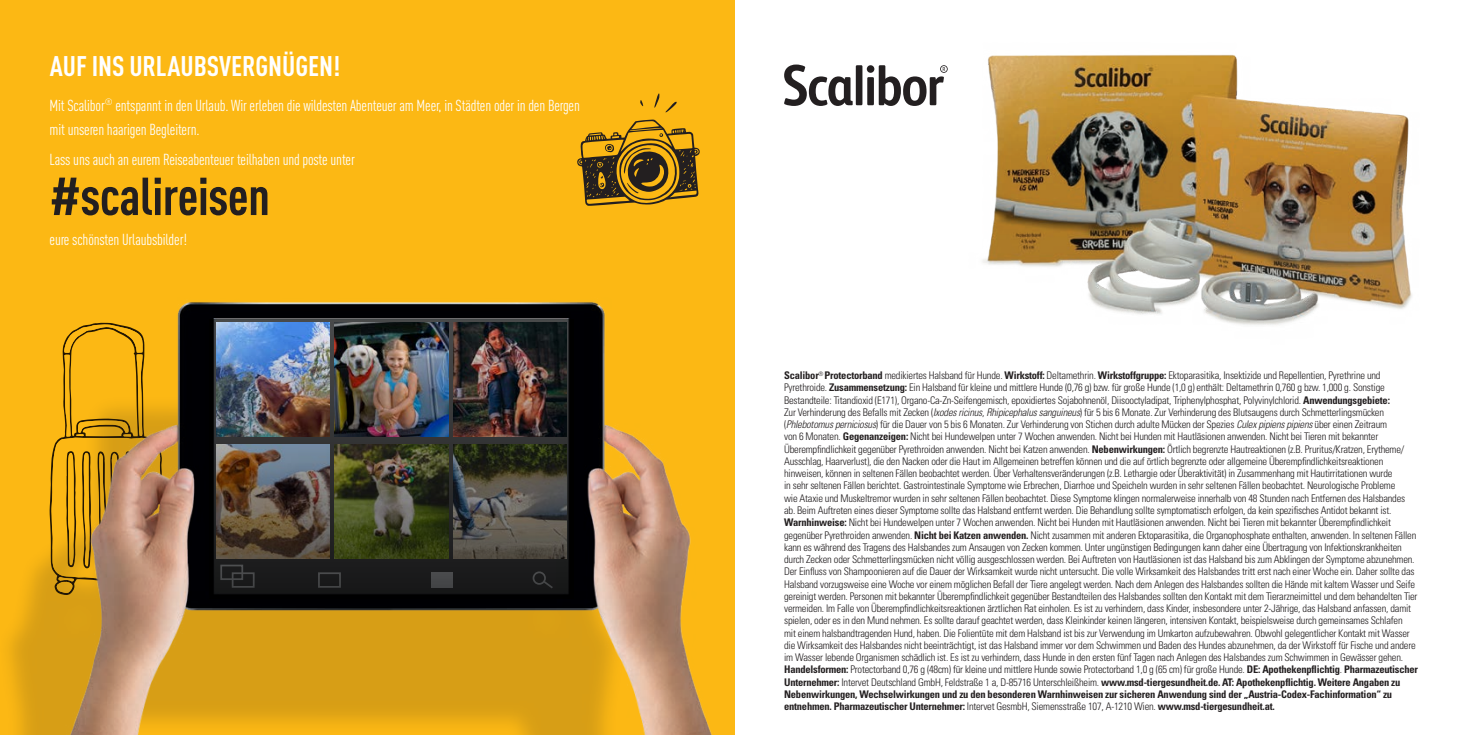
<style>
.page{position:relative;width:1469px;height:735px;background:#fff}
.page>*{position:absolute;margin:0;border:0;box-sizing:border-box;transform-origin:0 0}
.t1{font:700 condensed 52.5px "DINOT";letter-spacing:-.01em;color:#231f20}
.t2{font:700 condensed 28px "DINOT";color:#fff}
.t3{font:condensed 15.75px/24.5px "DINOT";letter-spacing:-.01em;color:#fff}
.t4{font:300 condensed 10.5px/12.2px "Univers LT Std";letter-spacing:-.02em;color:#231f20}
.s1{font-weight:700}
.s2{font-style:italic}
</style>
<div class="page">
<div style="left:0;top:0;width:734px;height:734px;background:#fcb814"></div>
<svg style="left:784px;top:64px;width:68px;height:42px"></svg>
<div style="left:855px;top:65px;width:7px;height:40px;background:#231f20"></div>
<div style="left:867px;top:77px;width:7px;height:28px;background:#231f20"></div>
<div style="left:866px;top:65px;width:8px;height:8px;background:#231f20;border-radius:50%"></div>
<svg style="left:878px;top:65px;width:49px;height:41px"></svg>
<img style="left:929px;top:54px;width:483px;height:271px">
<svg style="left:577px;top:119px;width:123px;height:87px"></svg>
<svg style="left:640px;top:93px;width:37px;height:19px"></svg>
<div style="left:0;top:394px;width:658px;height:340px;background:#231f20;opacity:.17"></div>
<img style="left:38px;top:213px;width:697px;height:521px">
<img style="left:209px;top:319px;width:365px;height:279px">
<h2 class="t2" style="left:50px;top:45px;width:292px">AUF INS URLAUBSVERGNÜGEN!</h2>
<h3 class="t3" style="left:50px;top:92px;width:532px">Mit Scalibor<sup>®</sup> entspannt in den Urlaub. Wir erleben die wildesten Abenteuer am Meer, in Städten oder in den Bergen mit unseren haarigen Begleitern.</h3>
<h3 class="t3" style="left:50px;top:146px;width:307px">Lass uns auch an eurem Reiseabenteuer teilhaben und poste unter</h3>
<h1 class="t1" style="left:50px;top:158px;width:222px">#scalireisen</h1>
<h3 class="t3" style="left:50px;top:226px;width:139px">eure schönsten Urlaubsbilder!</h3>
<p class="t4" style="left:784px;top:369px;width:635px"><span class="s1">Scalibor</span><sup>®</sup> <span class="s1">Protectorband</span> medikiertes Halsband für Hunde. <span class="s1">Wirkstoff:</span> Deltamethrin. <span class="s1">Wirkstoffgruppe:</span> Ektoparasitika, Insektizide und Repellentien, Pyrethrine und Pyrethroide. <span class="s1">Zusammensetzung:</span> Ein Halsband für kleine und mittlere Hunde (0,76 g) bzw. für große Hunde (1,0 g) enthält: Deltamethrin 0,760 g bzw. 1,000 g. Sonstige Bestandteile: Titandioxid (E171), Organo-Ca-Zn-Seifengemisch, epoxidiertes Sojabohnenöl, Diisooctyladipat, Triphenylphosphat, Polyvinylchlorid. <span class="s1">Anwendungsgebiete:<br></span>Zur Verhinderung des Befalls mit Zecken (<span class="s2">Ixodes ricinus</span>, <span class="s2">Rhipicephalus sanguineus</span>) für 5 bis 6 Monate. Zur Verhinderung des Blutsaugens durch Schmetterlingsmücken (<span class="s2">Phlebotomus perniciosus</span>) für die Dauer von 5 bis 6 Monaten. Zur Verhinderung von Stichen durch adulte Mücken der Spezies <span class="s2">Culex pipiens pipiens</span> über einen Zeitraum<br>von 6 Monaten. <span class="s1">Gegenanzeigen:</span> Nicht bei Hundewelpen unter 7 Wochen anwenden. Nicht bei Hunden mit Hautläsionen anwenden. Nicht bei Tieren mit bekannter Überempfindlichkeit gegenüber Pyrethroiden anwenden. Nicht bei Katzen anwenden. <span class="s1">Nebenwirkungen:</span> Örtlich begrenzte Hautreaktionen (z.B. Pruritus/Kratzen, Erytheme/ Ausschlag, Haarverlust), die den Nacken oder die Haut im Allgemeinen betreffen können und die auf örtlich begrenzte oder allgemeine Überempfindlichkeitsreaktionen hinweisen, können in seltenen Fällen beobachtet werden. Über Verhaltensveränderungen (z.B. Lethargie oder Überaktivität) in Zusammenhang mit Hautirritationen wurde<br>in sehr seltenen Fällen berichtet. Gastrointestinale Symptome wie Erbrechen, Diarrhoe und Speicheln wurden in sehr seltenen Fällen beobachtet. Neurologische Probleme<br>wie Ataxie und Muskeltremor wurden in sehr seltenen Fällen beobachtet. Diese Symptome klingen normalerweise innerhalb von 48 Stunden nach Entfernen des Halsbandes ab. Beim Auftreten eines dieser Symptome sollte das Halsband entfernt werden. Die Behandlung sollte symptomatisch erfolgen, da kein spezifisches Antidot bekannt ist.<br><span class="s1">Warnhinweise:</span> Nicht bei Hundewelpen unter 7 Wochen anwenden. Nicht bei Hunden mit Hautläsionen anwenden. Nicht bei Tieren mit bekannter Überempfindlichkeit gegenüber Pyrethroiden anwenden. <span class="s1">Nicht bei Katzen anwenden.</span> Nicht zusammen mit anderen Ektoparasitika, die Organophosphate enthalten, anwenden. In seltenen Fällen kann es während des Tragens des Halsbandes zum Ansaugen von Zecken kommen. Unter ungünstigen Bedingungen kann daher eine Übertragung von Infektionskrankheiten durch Zecken oder Schmetterlingsmücken nicht völlig ausgeschlossen werden. Bei Auftreten von Hautläsionen ist das Halsband bis zum Abklingen der Symptome abzunehmen.<br>Der Einfluss von Shampoonieren auf die Dauer der Wirksamkeit wurde nicht untersucht. Die volle Wirksamkeit des Halsbandes tritt erst nach einer Woche ein. Daher sollte das Halsband vorzugsweise eine Woche vor einem möglichen Befall der Tiere angelegt werden. Nach dem Anlegen des Halsbandes sollten die Hände mit kaltem Wasser und Seife gereinigt werden. Personen mit bekannter Überempfindlichkeit gegenüber Bestandteilen des Halsbandes sollten den Kontakt mit dem Tierarzneimittel und dem behandelten Tier vermeiden. Im Falle von Überempfindlichkeitsreaktionen ärztlichen Rat einholen. Es ist zu verhindern, dass Kinder, insbesondere unter 2-Jährige, das Halsband anfassen, damit spielen, oder es in den Mund nehmen. Es sollte darauf geachtet werden, dass Kleinkinder keinen längeren, intensiven Kontakt, beispielsweise durch gemeinsames Schlafen<br>mit einem halsbandtragenden Hund, haben. Die Folientüte mit dem Halsband ist bis zur Verwendung im Umkarton aufzubewahren. Obwohl gelegentlicher Kontakt mit Wasser die Wirksamkeit des Halsbandes nicht beeinträchtigt, ist das Halsband immer vor dem Schwimmen und Baden des Hundes abzunehmen, da der Wirkstoff für Fische und andere im Wasser lebende Organismen schädlich ist. Es ist zu verhindern, dass Hunde in den ersten fünf Tagen nach Anlegen des Halsbandes zum Schwimmen in Gewässer gehen.<br><span class="s1">Handelsformen:</span> Protectorband 0,76 g (48cm) für kleine und mittlere Hunde sowie Protectorband 1,0 g (65 cm) für große Hunde. <span class="s1">DE: Apothekenpflichtig</span>. <span class="s1">Pharmazeutischer Unternehmer:</span> Intervet Deutschland GmbH, Feldstraße 1 a, D-85716 Unterschleißheim. <span class="s1">www.msd-tiergesundheit.de. AT: Apothekenpflichtig. Weitere Angaben zu Nebenwirkungen, Wechselwirkungen und zu den besonderen Warnhinweisen zur sicheren Anwendung sind der „Austria-Codex-Fachinformation“ zu entnehmen. Pharmazeutischer Unternehmer:</span> Intervet GesmbH, Siemensstraße 107, A-1210 Wien. <span class="s1">www.msd-tiergesundheit.at.</span></p>
</div>
